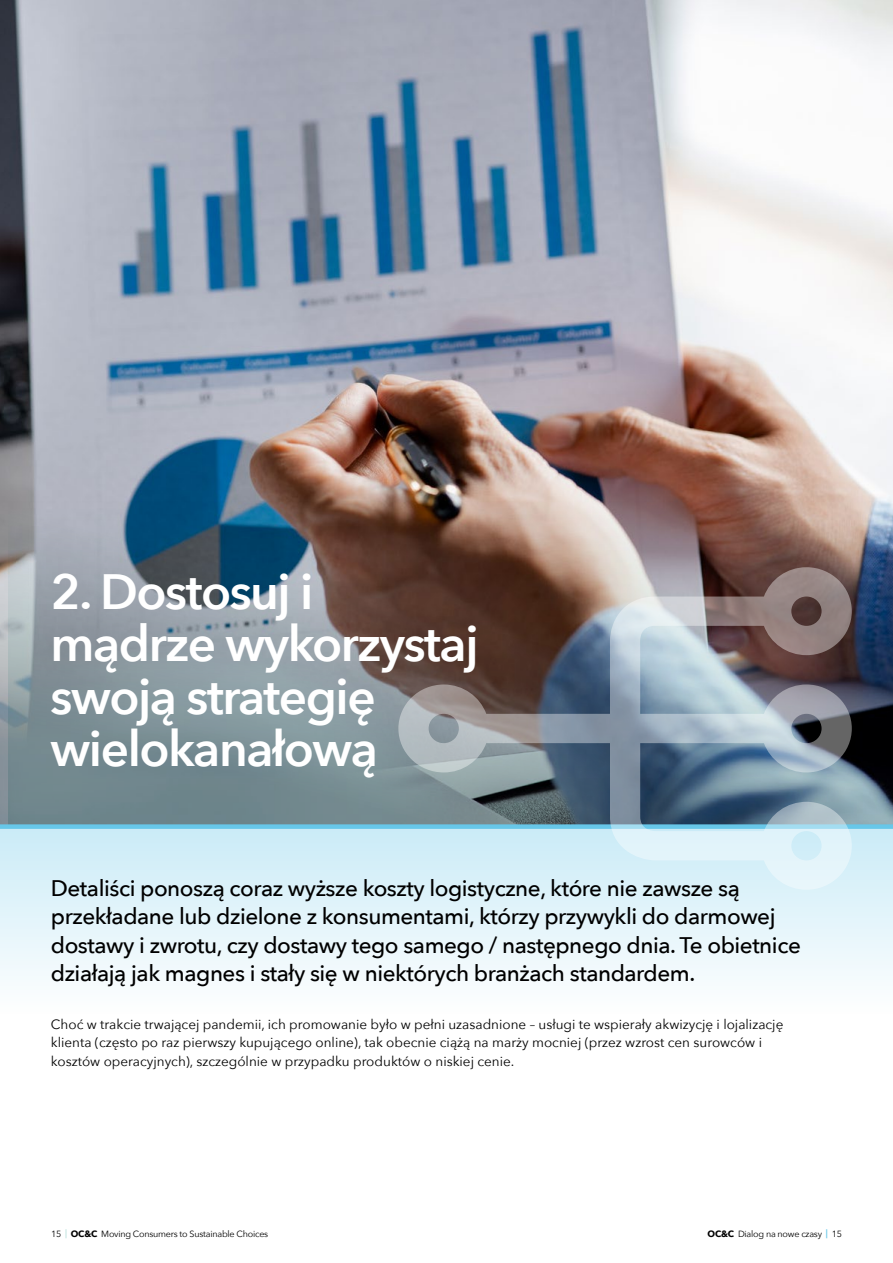
<style>
.page{position:relative;width:893px;height:1263px;background:#fff}
.page>*{position:absolute;margin:0;border:0;box-sizing:border-box;transform-origin:0 0}
.t1{font:600 49.5px/52.5px "Avenir Next";letter-spacing:-.03em;color:#fff}
.t2{font:500 22.5px/28.5px "Avenir Next";letter-spacing:-.02em;color:#000}
.t3{font:13.5px/18.8px "Avenir Next";color:#000}
.t4{font:9px "Avenir Next";letter-spacing:-.025em;color:#000}
.s1{font-weight:700}
</style>
<div class="page">
<img style="left:0;top:0;width:893px;height:430px">
<img style="left:9px;top:366px;width:884px;height:64px">
<svg style="left:0;top:829px;width:893px;height:151px;fill:#e4f5fb"></svg>
<img style="left:0;top:430px;width:893px;height:394px">
<div style="left:0;top:824px;width:893px;height:5px;background:#67c7e9"></div>
<img style="left:398px;top:567px;width:454px;height:323px">
<h1 class="t1" style="left:51px;top:564px;width:429px">2. Dostosuj i mądrze wykorzystaj swoją strategię wielokanałową</h1>
<p class="t2" style="left:51px;top:873px;width:751px">Detaliści ponoszą coraz wyższe koszty logistyczne, które nie zawsze są przekładane lub dzielone z konsumentami, którzy przywykli do darmowej dostawy i zwrotu, czy dostawy tego samego / następnego dnia. Te obietnice działają jak magnes i stały się w niektórych branżach standardem.</p>
<p class="t3" style="left:51px;top:1014px;width:734px">Choć w trakcie trwającej pandemii, ich promowanie było w pełni uzasadnione – usługi te wspierały akwizycję i lojalizację klienta (często po raz pierwszy kupującego online), tak obecnie ciążą na marży mocniej (przez wzrost cen surowców i kosztów operacyjnych), szczególnie w przypadku produktów o niskiej cenie.</p>
<p class="t4" style="left:51px;top:1227px;width:219px">15 <sup>|</sup> <span class="s1">OC&amp;C</span> Moving Consumers to Sustainable Choices</p>
<p class="t4" style="left:708px;top:1227px;width:136px"><span class="s1">OC&amp;C</span> Dialog na nowe czasy <sup>|</sup> 15</p>
</div>
